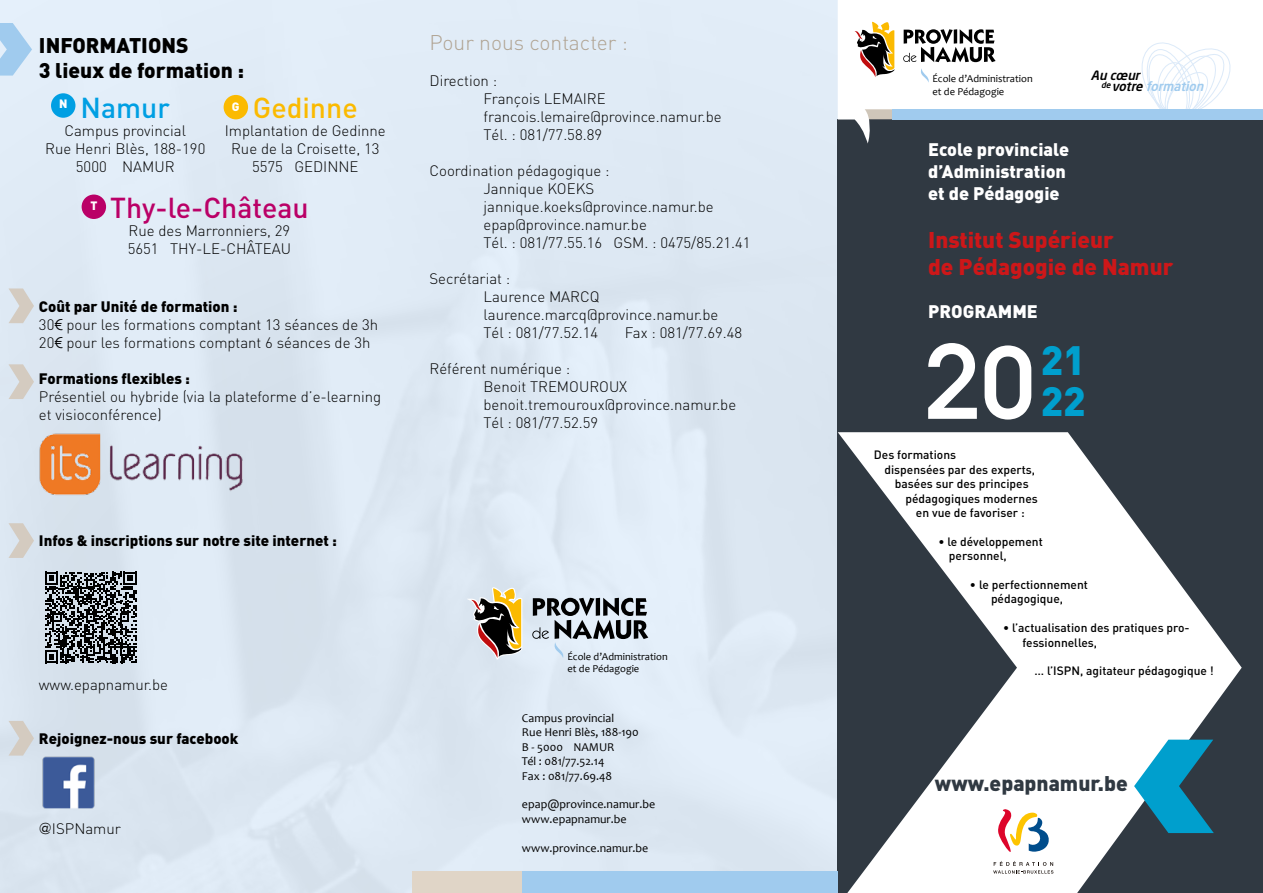
<style>
.page{position:relative;width:1263px;height:893px;background:#fff}
.page>*{position:absolute;margin:0;border:0;box-sizing:border-box;transform-origin:0 0}
.t1{font:900 40.5px/40.5px "DIN";color:#009fcd}
.t2{font:500 28.5px "DIN";color:#ba0067}
.t3{font:500 28.5px "DIN";color:#fbba00}
.t4{font:500 28.5px "DIN";color:#009fe3}
.t5{font:900 22.5px/27px "DIN";color:#cd1719}
.t6{font:900 21px/25.2px "DIN";color:#000}
.t7{font:300 21px "DIN";color:#b0a392}
.t8{font:900 21px "DIN";color:#303942}
.t9{font:900 18px/21.6px "DIN";color:#fff}
.t10{font:300 15px/18px "DIN";color:#000}
.t11{font:900 15px "DIN";color:#000}
.t12{font:italic 500 12.75px/10.4px "Neo Sans Std";color:#000}
.t13{font:500 12px/14.4px "DIN";color:#000}
.t14{font:12px/14.4px "Candara";color:#000}
.t15{font:900 12px "DIN";color:#fff}
.t16{font:10.5px/12.6px "Candara";color:#000}
.s1{font-weight:900}
.s2{font-family:"Century Gothic";font-weight:400}
.s3{color:#a0cbee}
</style>
<div class="page">
<div style="left:0;top:0;width:838px;height:893px;background:#dee9f4"></div>
<div style="left:838px;top:119px;width:425px;height:774px;background:#303942"></div>
<svg style="left:838px;top:60px;width:425px;height:84px"></svg>
<svg style="left:1137px;top:42px;width:99px;height:81px"></svg>
<svg style="left:865px;top:109px;width:27px;height:10px"></svg>
<div style="left:892px;top:109px;width:371px;height:10px;background:#a0cbee"></div>
<svg style="left:903px;top:29px;width:92px;height:33px"></svg>
<svg style="left:851px;top:21px;width:44px;height:58px"></svg>
<div style="left:513px;top:872px;width:325px;height:21px;background:#a0cbee"></div>
<div style="left:412px;top:872px;width:110px;height:21px;background:#e0d5c7"></div>
<svg style="left:466px;top:587px;width:56px;height:73px;background:#a2957e"></svg>
<svg style="left:532px;top:598px;width:116px;height:60px;background:#9fa7af"></svg>
<svg style="left:838px;top:432px;width:404px;height:461px;fill:#fff"></svg>
<svg style="left:928px;top:343px;width:103px;height:77px"></svg>
<svg style="left:1134px;top:740px;width:80px;height:93px"></svg>
<svg style="left:918px;top:68px;width:12px;height:15px"></svg>
<svg style="left:0;top:23px;width:32px;height:53px;background:#b7d7f1"></svg>
<svg style="left:9px;top:288px;width:25px;height:35px"></svg>
<svg style="left:9px;top:364px;width:25px;height:35px"></svg>
<svg style="left:9px;top:523px;width:25px;height:35px"></svg>
<svg style="left:9px;top:721px;width:25px;height:35px"></svg>
<svg style="left:993px;top:861px;width:60px;height:13px"></svg>
<svg style="left:997px;top:808px;width:53px;height:45px;background:#d8c5bd"></svg>
<img style="left:39px;top:432px;width:204px;height:63px">
<svg style="left:45px;top:572px;width:91px;height:91px;background:#5d6166"></svg>
<img style="left:39px;top:757px;width:59px;height:51px">
<div style="left:224px;top:95px;width:24px;height:24px;background:#fbba00;border-radius:50%"></div>
<div style="left:82px;top:195px;width:24px;height:24px;background:#ba0067;border-radius:50%"></div>
<div style="left:51px;top:93px;width:24px;height:25px;background:#009fe3;border-radius:50%"></div>
<h3 class="t6" style="left:39px;top:32px;width:207px">INFORMATIONS<br>3 lieux de formation :</h3>
<h2 class="t3" style="left:253px;top:90px;width:106px">Gedinne</h2>
<p class="t10" style="left:225px;top:122px;width:162px;text-align:center">Implantation de Gedinne<br>Rue de la Croisette, 13<br>5575 GEDINNE</p>
<h2 class="t2" style="left:110px;top:189px;width:200px">Thy-le-Château</h2>
<p class="t10" style="left:128px;top:221px;width:165px">Rue des Marronniers, 29<br>5651 THY-LE-CHÂTEAU</p>
<h2 class="t4" style="left:81px;top:90px;width:91px">Namur</h2>
<p class="t10" style="left:45px;top:122px;width:162px;text-align:center">Campus provincial<br>Rue Henri Blès, 188-190<br>5000 NAMUR</p>
<p class="t15" style="left:59px;top:96px;width:10px">N</p>
<p class="t15" style="left:232px;top:98px;width:9px">G</p>
<p class="t15" style="left:90px;top:198px;width:9px">T</p>
<p class="t10" style="left:39px;top:298px;width:341px"><span class="s1">Coût par Unité de formation :<br></span>30<span class="s2">€</span> pour les formations comptant 13 séances de 3h<br>20<span class="s2">€</span> pour les formations comptant 6 séances de 3h</p>
<p class="t11" style="left:39px;top:369px;width:153px">Formations flexibles :</p>
<p class="t10" style="left:39px;top:388px;width:344px">Présentiel ou hybride (via la plateforme d’e-learning et visioconférence)</p>
<p class="t11" style="left:39px;top:531px;width:300px">Infos &amp; inscriptions sur notre site internet :</p>
<p class="t10" style="left:39px;top:676px;width:131px">www.epapnamur.be</p>
<p class="t11" style="left:39px;top:729px;width:201px">Rejoignez-nous sur facebook</p>
<p class="t10" style="left:39px;top:820px;width:84px"><span class="s2">@</span>ISPNamur</p>
<h3 class="t7" style="left:429px;top:30px;width:200px">Pour nous contacter :</h3>
<p class="t10" style="left:483px;top:72px;width:240px;text-indent:-54px">Direction :<br>François LEMAIRE francois.lemaire@province.namur.be<br>Tél. : 081/77.58.89</p>
<p class="t10" style="left:483px;top:162px;width:268px;text-indent:-54px">Coordination pédagogique :<br>Jannique KOEKS jannique.koeks@province.namur.be epap@province.namur.be<br>Tél. : 081/77.55.16 GSM. : 0475/85.21.41</p>
<p class="t10" style="left:483px;top:270px;width:236px;text-indent:-54px">Secrétariat :<br>Laurence MARCQ laurence.marcq@province.namur.be<br>Tél : 081/77.52.14</p>
<p class="t10" style="left:625px;top:324px;width:119px">Fax : 081/77.69.48</p>
<p class="t10" style="left:483px;top:360px;width:254px;text-indent:-54px">Référent numérique :<br>Benoit TREMOUROUX benoit.tremouroux@province.namur.be<br>Tél : 081/77.52.59</p>
<p class="t16" style="left:567px;top:650px;width:102px">École d’Administration et de Pédagogie</p>
<p class="t14" style="left:522px;top:711px;width:118px">Campus provincial<br>Rue Henri Blès, 188-190<br>B - 5000 NAMUR<br>Tél : 081/77.52.14<br>Fax : 081/77.69.48</p>
<p class="t14" style="left:522px;top:797px;width:135px">epap@province.namur.be www.epapnamur.be</p>
<p class="t14" style="left:522px;top:841px;width:128px">www.province.namur.be</p>
<p class="t16" style="left:932px;top:72px;width:102px">École d’Administration et de Pédagogie</p>
<p class="t12" style="left:1101px;top:70px;width:107px;text-indent:-10px">Au cœur<br><sup>de</sup> votre <span class="s3">formation</span></p>
<p class="t9" style="left:928px;top:138px;width:142px">Ecole provinciale d’Administration et de Pédagogie</p>
<h3 class="t5" style="left:928px;top:225px;width:247px">Institut Supérieur<br>de Pédagogie de Namur</h3>
<p class="t9" style="left:928px;top:300px;width:111px">PROGRAMME</p>
<h1 class="t1" style="left:1041px;top:338px;width:47px">21<br>22</h1>
<p class="t13" style="left:874px;top:447px;width:84px">Des formations</p>
<p class="t13" style="left:884px;top:462px;width:152px">dispensées par des experts,</p>
<p class="t13" style="left:895px;top:476px;width:135px">basées sur des principes</p>
<p class="t13" style="left:905px;top:491px;width:134px">pédagogiques modernes</p>
<p class="t13" style="left:916px;top:505px;width:110px">en vue de favoriser :</p>
<p class="t13" style="left:949px;top:534px;width:95px;text-indent:-10px">• le développement personnel,</p>
<p class="t13" style="left:970px;top:577px;width:119px;text-align:center">• le perfectionnement pédagogique,</p>
<p class="t13" style="left:1022px;top:620px;width:169px;text-indent:-20px">• l’actualisation des pratiques pro&shy;fessionnelles,</p>
<p class="t13" style="left:1034px;top:663px;width:181px">… l’ISPN, agitateur pédagogique !</p>
<h3 class="t8" style="left:935px;top:769px;width:194px">www.epapnamur.be</h3>
</div>
